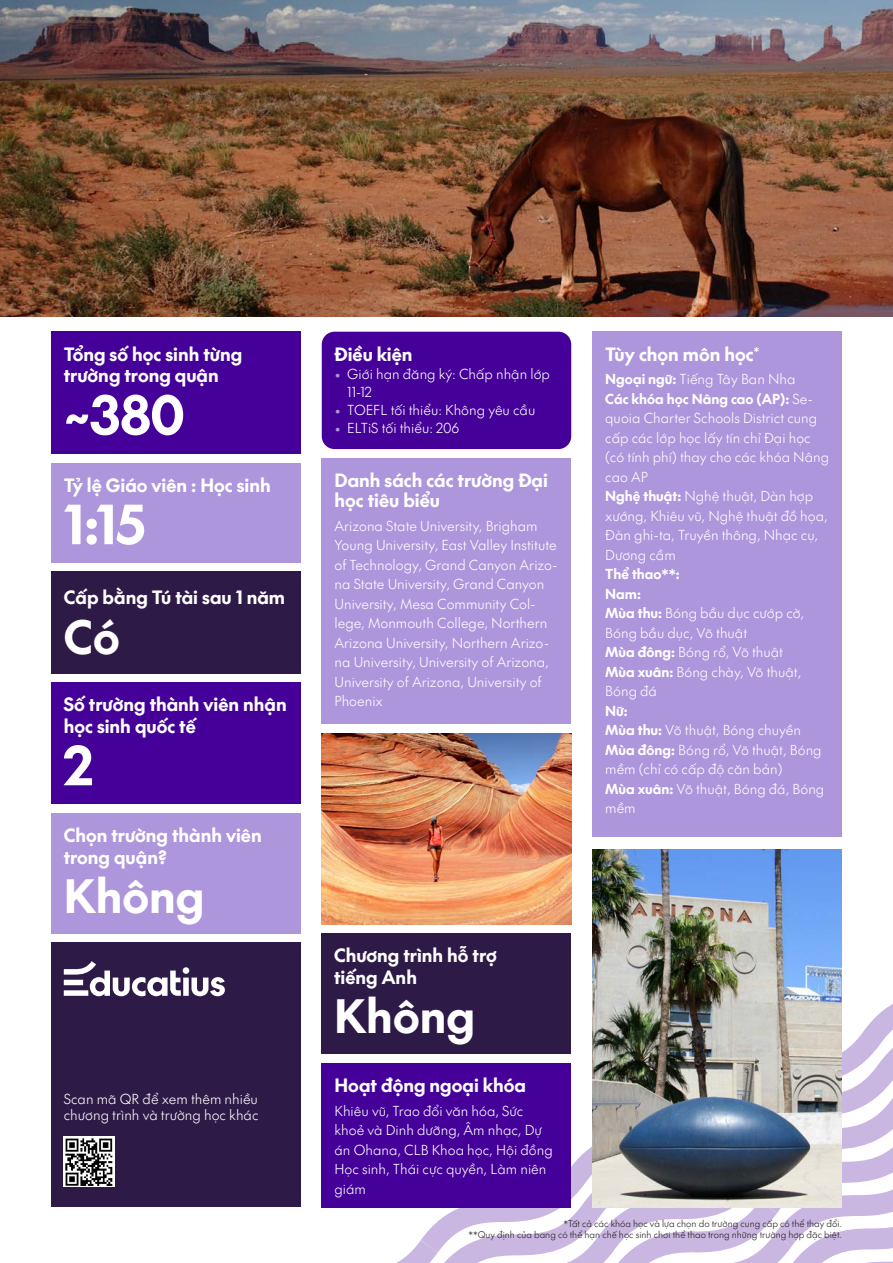
<style>
.page{position:relative;width:893px;height:1263px;background:#fff}
.page>*{position:absolute;margin:0;border:0;box-sizing:border-box;transform-origin:0 0}
.t1{font:52.5px "SVN The Future Bold";color:#fff}
.t2{font:45px "SVN The Future Bold";color:#fff}
.t3{font:18px/21.6px "SVN The Future Bold";color:#fff}
.t4{font:13.5px/19.5px "SVN The Future Light";color:#fff}
.t5{font:13.5px "SVN The Future Bold";color:#fff}
.Student_options{font:9px "SVN The Future Light";color:#231f20}
.s1{font-family:"The Future";font-weight:300;color:#ad96dc}
.s2{font-family:"SVN The Future Bold"}
</style>
<div class="page">
<svg style="left:389px;top:1004px;width:504px;height:259px"></svg>
<img style="left:0;top:0;width:893px;height:317px">
<div style="left:51px;top:332px;width:249px;height:122px;background:#409"></div>
<div style="left:51px;top:463px;width:249px;height:99px;background:#ad96dc"></div>
<div style="left:51px;top:571px;width:249px;height:102px;background:#2e1a47"></div>
<div style="left:322px;top:458px;width:249px;height:266px;background:#ad96dc"></div>
<div style="left:322px;top:332px;width:249px;height:117px;background:#409;border-radius:13px"></div>
<div style="left:592px;top:332px;width:250px;height:505px;background:#ad96dc"></div>
<div style="left:322px;top:1063px;width:249px;height:144px;background:#409"></div>
<div style="left:51px;top:682px;width:249px;height:122px;background:#409"></div>
<div style="left:51px;top:942px;width:249px;height:265px;background:#2e1a47"></div>
<img style="left:64px;top:1136px;width:51px;height:51px">
<svg style="left:64px;top:961px;width:161px;height:35px"></svg>
<div style="left:321px;top:933px;width:250px;height:120px;background:#2e1a47"></div>
<div style="left:51px;top:813px;width:249px;height:120px;background:#ad96dc"></div>
<img style="left:322px;top:734px;width:249px;height:190px">
<img style="left:592px;top:849px;width:250px;height:358px">
<p class="t3" style="left:64px;top:342px;width:180px">Tổng số học sinh từng trường trong quận</p>
<p class="t1" style="left:64px;top:373px;width:122px">~380</p>
<p class="t3" style="left:64px;top:473px;width:208px">Tỷ lệ Giáo viên : Học sinh</p>
<p class="t1" style="left:64px;top:482px;width:83px">1:15</p>
<p class="t3" style="left:64px;top:585px;width:223px">Cấp bằng Tú tài sau 1 năm</p>
<p class="t2" style="left:64px;top:600px;width:57px">Có</p>
<p class="t3" style="left:64px;top:692px;width:225px">Số trường thành viên nhận học sinh quốc tế</p>
<p class="t1" style="left:64px;top:723px;width:30px">2</p>
<p class="t3" style="left:64px;top:823px;width:199px">Chọn trường thành viên trong quận?</p>
<p class="t2" style="left:64px;top:860px;width:142px">Không</p>
<p class="t4" style="left:64px;top:1089px;width:196px;line-height:16.2px">Scan mã QR để xem thêm nhiều chương trình và trường học khác</p>
<p class="t3" style="left:334px;top:342px;width:80px">Điều kiện</p>
<p class="t4" style="left:347px;top:364px;width:204px;line-height:18px;text-indent:-13px"><span class="s1">•</span> Giới hạn đăng ký: Chấp nhận lớp<br>11-12</p>
<p class="t4" style="left:334px;top:399px;width:202px"><span class="s1">•</span> TOEFL tối thiểu: Không yêu cầu</p>
<p class="t4" style="left:334px;top:417px;width:126px"><span class="s1">•</span> ELTiS tối thiểu: 206</p>
<p class="t3" style="left:334px;top:469px;width:215px;line-height:19.5px">Danh sách các trường Đại học tiêu biểu</p>
<p class="t4" style="left:334px;top:515px;width:225px">Arizona State University, Brigham Young University, East Valley Institute of Technology, Grand Canyon Arizo&shy;na State University, Grand Canyon University, Mesa Community Col&shy;lege, Monmouth College, Northern Arizona University, Northern Arizo&shy;na University, University of Arizona, University of Arizona, University of Phoenix</p>
<p class="t3" style="left:605px;top:342px;width:156px">Tùy chọn môn học<sup>*</sup></p>
<p class="t4" style="left:605px;top:369px;width:192px"><span class="s2">Ngoại ngữ:</span> Tiếng Tây Ban Nha</p>
<p class="t4" style="left:605px;top:388px;width:225px"><span class="s2">Các khóa học Nâng cao (AP):</span> Se&shy;quoia Charter Schools District cung cấp các lớp học lấy tín chỉ Đại học (có tính phí) thay cho các khóa Nâng cao AP</p>
<p class="t4" style="left:605px;top:486px;width:224px"><span class="s2">Nghệ thuật:</span> Nghệ thuật, Dàn hợp xướng, Khiêu vũ, Nghệ thuật đồ họa,<br>Đàn ghi-ta, Truyền thông, Nhạc cụ,<br>Dương cầm</p>
<p class="t5" style="left:605px;top:563px;width:76px">Thể thao**:</p>
<p class="t4" style="left:605px;top:583px;width:200px"><span class="s2">Nam:<br>Mùa thu:</span> Bóng bầu dục cướp cờ,<br>Bóng bầu dục, Võ thuật<br><span class="s2">Mùa đông:</span> Bóng rổ, Võ thuật<br><span class="s2">Mùa xuân:</span> Bóng chày, Võ thuật,<br>Bóng đá</p>
<p class="t4" style="left:605px;top:700px;width:221px"><span class="s2">Nữ:<br>Mùa thu:</span> Võ thuật, Bóng chuyền<br><span class="s2">Mùa đông:</span> Bóng rổ, Võ thuật, Bóng mềm (chỉ có cấp độ căn bản)<br><span class="s2">Mùa xuân:</span> Võ thuật, Bóng đá, Bóng mềm</p>
<p class="t3" style="left:334px;top:943px;width:164px">Chương trình hỗ trợ tiếng Anh</p>
<p class="t2" style="left:334px;top:980px;width:142px">Không</p>
<p class="t3" style="left:334px;top:1073px;width:193px">Hoạt động ngoại khóa</p>
<p class="t4" style="left:334px;top:1100px;width:220px">Khiêu vũ, Trao đổi văn hóa, Sức khoẻ và Dinh dưỡng, Âm nhạc, Dự án Ohana, CLB Khoa học, Hội đồng<br>Học sinh, Thái cực quyền, Làm niên giám</p>
<p class="Student_options" style="left:563px;top:1217px;width:280px">*Tất cả các khóa học và lựa chọn do trường cung cấp có thể thay đổi.</p>
<p class="Student_options" style="left:468px;top:1227px;width:375px">**Quy định của bang có thể hạn chế học sinh chơi thể thao trong những trường hợp đặc biệt.</p>
</div>
